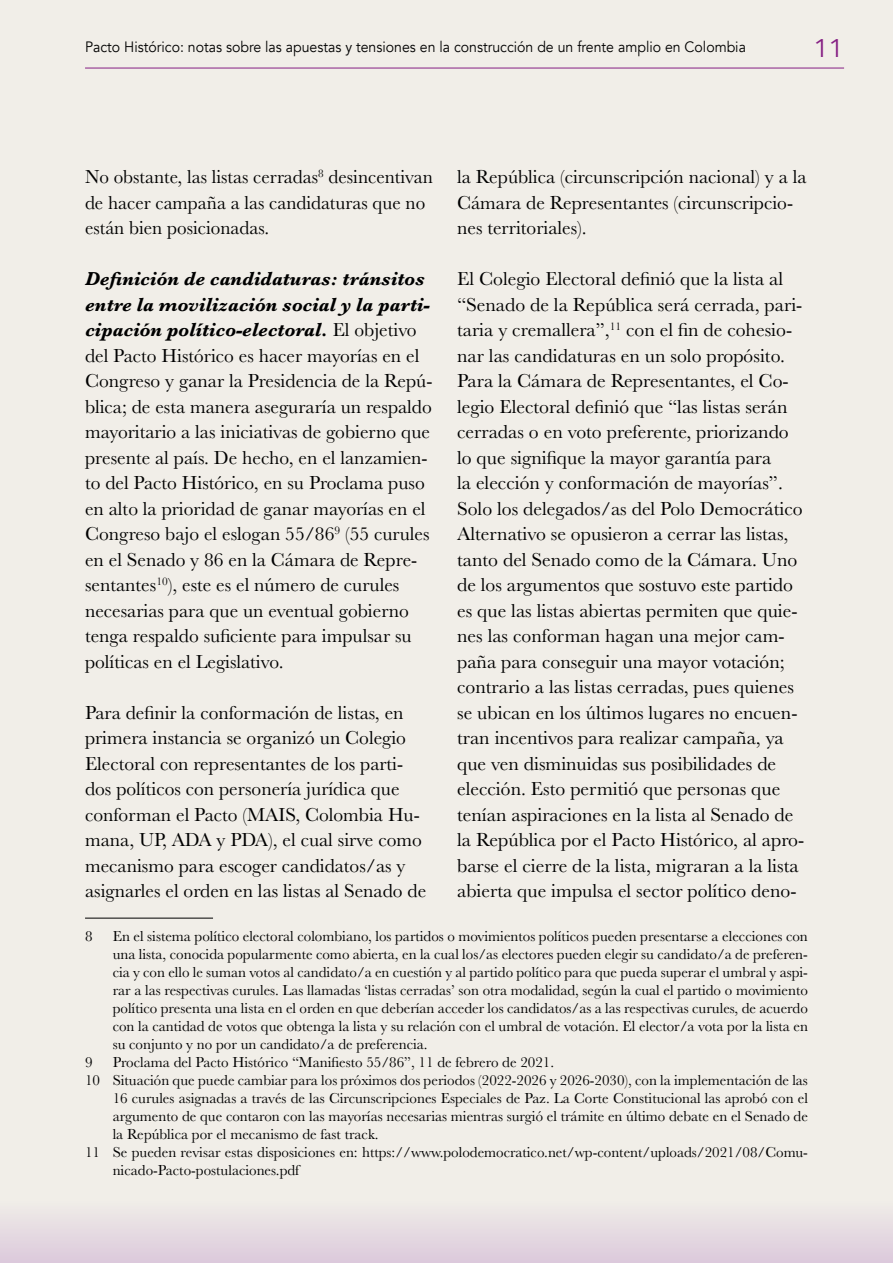
<style>
.page{position:relative;width:893px;height:1263px;background:#f1eee8}
.page>*{position:absolute;margin:0;border:0;box-sizing:border-box;transform-origin:0 0}
.t1{font:300 25.5px "Avenir";color:#851f83;scale:1.2 1}
.t2{font:19.5px/25.5px "Baskerville";color:#000}
.t3{font:15px/18px "Baskerville";color:#000;text-align:justify}
.t4{font:15px "Avenir";color:#000;scale:.94 1}
.s1{font-weight:700;font-style:italic}
</style>
<div class="page">
<hr style="left:85px;top:68px;width:759px;height:1px;background:#851f83">
<div style="left:0;top:1200px;width:893px;height:63px;background:linear-gradient(to bottom,#f0eee8,#dbc9db)"></div>
<hr style="left:85px;top:918px;width:128px;height:1px;background:#000">
<p class="t4" style="left:85px;top:38px;width:705px">Pacto Histórico: notas sobre las apuestas y tensiones en la construcción de un frente amplio en Colombia</p>
<h1 class="t1" style="left:813px;top:34px;width:27px">11</h1>
<p class="t2" style="left:85px;top:164px;width:349px">No obstante, las listas cerradas<sup>8</sup> desincentivan de hacer campaña a las candidaturas que no están bien posicionadas.</p>
<p class="t2" style="left:85px;top:266px;width:349px"><span class="s1">Definición de candidaturas: tránsitos entre la movilización social y la parti&shy;cipación político-electoral.</span> El objetivo del Pacto Histórico es hacer mayorías en el Congreso y ganar la Presidencia de la Repú&shy;blica; de esta manera aseguraría un respaldo mayoritario a las iniciativas de gobierno que presente al país. De hecho, en el lanzamien&shy;to del Pacto Histórico, en su Proclama puso en alto la prioridad de ganar mayorías en el Congreso bajo el eslogan 55/86<sup>9</sup> (55 curules en el Senado y 86 en la Cámara de Repre&shy;sentantes<sup>10</sup>), este es el número de curules necesarias para que un eventual gobierno tenga respaldo suficiente para impulsar su políticas en el Legislativo.</p>
<p class="t2" style="left:85px;top:700px;width:343px">Para definir la conformación de listas, en primera instancia se organizó un Colegio Electoral con representantes de los parti&shy;dos políticos con personería jurídica que conforman el Pacto (MAIS, Colombia Hu&shy;mana, UP, ADA y PDA), el cual sirve como mecanismo para escoger candidatos/as y asignarles el orden en las listas al Senado de</p>
<p class="t2" style="left:457px;top:164px;width:351px">la República (circunscripción nacional) y a la<br>Cámara de Representantes (circunscripcio&shy;nes territoriales).</p>
<p class="t2" style="left:457px;top:266px;width:349px">El Colegio Electoral definió que la lista al “Senado de la República será cerrada, pari&shy;taria y cremallera”,<sup>11</sup> con el fin de cohesio&shy;nar las candidaturas en un solo propósito.<br>Para la Cámara de Representantes, el Co&shy;legio Electoral definió que “las listas serán cerradas o en voto preferente, priorizando lo que signifique la mayor garantía para<br>la elección y conformación de mayorías”.<br>Solo los delegados/as del Polo Democrático Alternativo se opusieron a cerrar las listas, tanto del Senado como de la Cámara. Uno de los argumentos que sostuvo este partido es que las listas abiertas permiten que quie&shy;nes las conforman hagan una mejor cam&shy;paña para conseguir una mayor votación; contrario a las listas cerradas, pues quienes se ubican en los últimos lugares no encuen&shy;tran incentivos para realizar campaña, ya que ven disminuidas sus posibilidades de elección. Esto permitió que personas que tenían aspiraciones en la lista al Senado de la República por el Pacto Histórico, al apro&shy;barse el cierre de la lista, migraran a la lista abierta que impulsa el sector político deno-</p>
<p class="t3" style="left:85px;top:927px;width:9px">8</p>
<p class="t3" style="left:113px;top:927px;width:697px">En el sistema político electoral colombiano, los partidos o movimientos políticos pueden presentarse a elecciones con una lista, conocida popularmente como abierta, en la cual los/as electores pueden elegir su candidato/a de preferen&shy;cia y con ello le suman votos al candidato/a en cuestión y al partido político para que pueda superar el umbral y aspi&shy;rar a las respectivas curules. Las llamadas ‘listas cerradas’ son otra modalidad, según la cual el partido o movimiento político presenta una lista en el orden en que deberían acceder los candidatos/as a las respectivas curules, de acuerdo con la cantidad de votos que obtenga la lista y su relación con el umbral de votación. El elector/a vota por la lista en su conjunto y no por un candidato/a de preferencia.</p>
<p class="t3" style="left:85px;top:1053px;width:9px">9</p>
<p class="t3" style="left:113px;top:1053px;width:443px">Proclama del Pacto Histórico “Manifiesto 55/86”, 11 de febrero de 2021.</p>
<p class="t3" style="left:85px;top:1071px;width:724px">10 Situación que puede cambiar para los próximos dos periodos (2022-2026 y 2026-2030), con la implementación de las</p>
<p class="t3" style="left:113px;top:1089px;width:697px">16 curules asignadas a través de las Circunscripciones Especiales de Paz. La Corte Constitucional las aprobó con el</p>
<p class="t3" style="left:113px;top:1107px;width:697px">argumento de que contaron con las mayorías necesarias mientras surgió el trámite en último debate en el Senado de</p>
<p class="t3" style="left:113px;top:1125px;width:267px">la República por el mecanismo de fast track.</p>
<p class="t3" style="left:85px;top:1143px;width:724px">11 Se pueden revisar estas disposiciones en: https://www.polodemocratico.net/wp-content/uploads/2021/08/Comu-</p>
<p class="t3" style="left:113px;top:1161px;width:188px">nicado-Pacto-postulaciones.pdf</p>
</div>
